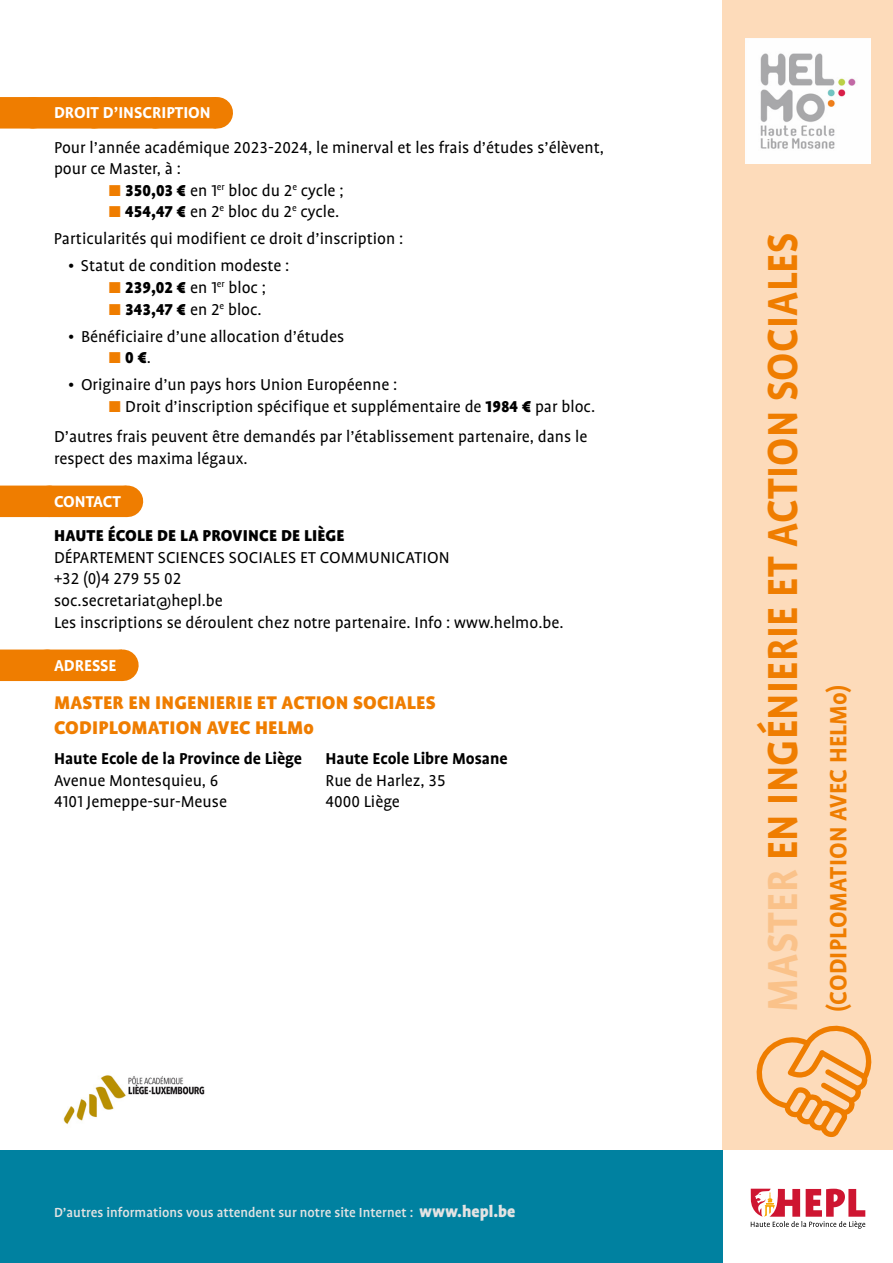
<style>
.page{position:relative;width:893px;height:1263px;background:#fff}
.page>*{position:absolute;margin:0;border:0;box-sizing:border-box;transform-origin:0 0}
.t1{font:700 48px "Profile OT";letter-spacing:.01em;color:#ef7d00;scale:.91 1}
.t2{font:700 27px "Profile OT";letter-spacing:.01em;color:#ef7d00;scale:.95 1}
.t3{font:900 21px/25.2px "Profile OT";letter-spacing:.01em;color:#ef7d00}
.t4{font:18px/21.6px "Profile OT";color:#000}
.t5{font:700 18px "Profile OT";color:#000}
.t6{font:900 18px "Profile OT";letter-spacing:.01em;color:#000}
.t7{font:700 18px "Profile OT";color:#fff}
.t8{font:500 15px "Profile OT";color:#e3e3e3}
.s1{color:#ef7d00}
.s2{font-weight:900}
.s3{font-weight:400;color:#ef7d00}
.s4{font-weight:400}
.s5{font-weight:900;font-size:18px}
.s6{color:#fac28a}
</style>
<div class="page">
<div style="left:722px;top:0;width:171px;height:1151px;background:#fddbba"></div>
<svg style="left:751px;top:1189px;width:114px;height:40px"></svg>
<div style="left:0;top:1151px;width:722px;height:112px;background:#0081a0"></div>
<div style="left:0;top:97px;width:216px;height:32px;background:#ef7d00"></div>
<svg style="left:33px;top:97px;width:153px;height:32px"></svg>
<hr style="left:216px;top:97px;width:1px;height:32px;background:#ef7d00">
<div style="left:0;top:486px;width:126px;height:31px;background:#ef7d00"></div>
<hr style="left:126px;top:486px;width:1px;height:31px;background:#ef7d00">
<div style="left:0;top:649px;width:122px;height:32px;background:#ef7d00"></div>
<svg style="left:47px;top:649px;width:37px;height:1px"></svg>
<hr style="left:122px;top:649px;width:1px;height:32px;background:#ef7d00">
<svg style="left:756px;top:1025px;width:116px;height:112px"></svg>
<img style="left:745px;top:38px;width:125px;height:125px">
<img style="left:63px;top:1075px;width:142px;height:50px">
<p class="t7" style="left:54px;top:103px;width:158px">DROIT D’INSCRIPTION</p>
<p class="t4" style="left:54px;top:137px;width:552px">Pour l’année académique 2023-2024, le minerval et les frais d’études s’élèvent, pour ce Master, à :</p>
<p class="t4" style="left:108px;top:180px;width:237px"><span class="s1">▪</span> <span class="s2">350,03 €</span> en 1<sup>er</sup> bloc du 2<sup>e</sup> cycle ;</p>
<p class="t4" style="left:54px;top:199px;width:351px;line-height:27px;text-align:center"><span class="s1">▪</span> <span class="s2">454,47 €</span> en 2<sup>e</sup> bloc du 2<sup>e</sup> cycle.<br>Particularités qui modifient ce droit d’inscription :</p>
<p class="t4" style="left:68px;top:256px;width:223px">• Statut de condition modeste :</p>
<p class="t4" style="left:108px;top:277px;width:160px"><span class="s1">▪</span> <span class="s2">239,02 €</span> en 1<sup>er</sup> bloc ;</p>
<p class="t4" style="left:108px;top:299px;width:155px"><span class="s1">▪</span> <span class="s2">343,47 €</span> en 2<sup>e</sup> bloc.</p>
<p class="t4" style="left:68px;top:326px;width:278px">• Bénéficiaire d’une allocation d’études</p>
<p class="t6" style="left:108px;top:348px;width:45px"><span class="s3">▪</span> 0 €<span class="s4">.</span></p>
<p class="t4" style="left:68px;top:374px;width:330px">• Originaire d’un pays hors Union Européenne :</p>
<p class="t4" style="left:54px;top:392px;width:543px;line-height:30.2px;text-indent:54px"><span class="s1">▪</span> Droit d’inscription spécifique et supplémentaire de <span class="s2">1984 €</span> par bloc.<br>D’autres frais peuvent être demandés par l’établissement partenaire, dans le</p>
<p class="t4" style="left:54px;top:448px;width:195px">respect des maxima légaux.</p>
<p class="t7" style="left:54px;top:491px;width:68px">CONTACT</p>
<p class="t6" style="left:54px;top:525px;width:292px">HAUTE ÉCOLE DE LA PROVINCE DE LIÈGE</p>
<p class="t4" style="left:54px;top:547px;width:511px">DÉPARTEMENT SCIENCES SOCIALES ET COMMUNICATION<br>+32 (0)4 279 55 02<br>soc.secretariat@hepl.be<br>Les inscriptions se déroulent chez notre partenaire. Info : www.helmo.be.</p>
<p class="t7" style="left:54px;top:655px;width:64px">ADRESSE</p>
<p class="t3" style="left:54px;top:690px;width:383px">MASTER EN INGENIERIE ET ACTION SOCIALES<br>CODIPLOMATION AVEC HELMo</p>
<p class="t5" style="left:54px;top:748px;width:249px">Haute Ecole de la Province de Liège</p>
<p class="t5" style="left:325px;top:748px;width:184px">Haute Ecole Libre Mosane</p>
<p class="t4" style="left:54px;top:770px;width:166px">Avenue Montesquieu, 6</p>
<p class="t4" style="left:325px;top:770px;width:122px">Rue de Harlez, 35</p>
<p class="t4" style="left:54px;top:791px;width:175px">4101 Jemeppe-sur-Meuse</p>
<p class="t4" style="left:325px;top:791px;width:76px">4000 Liège</p>
<p class="t8" style="left:54px;top:1204px;width:463px">D’autres informations vous attendent sur notre site Internet : <span class="s5">www.hepl.be</span></p>
<h1 class="t1" style="left:755px;top:1012px;width:858px;rotate:-90deg"><span class="s6">MASTER</span> EN INGÉNIERIE ET ACTION SOCIALES</h1>
<h2 class="t2" style="left:823px;top:1012px;width:346px;rotate:-90deg">(CODIPLOMATION AVEC HELMo)</h2>
</div>
